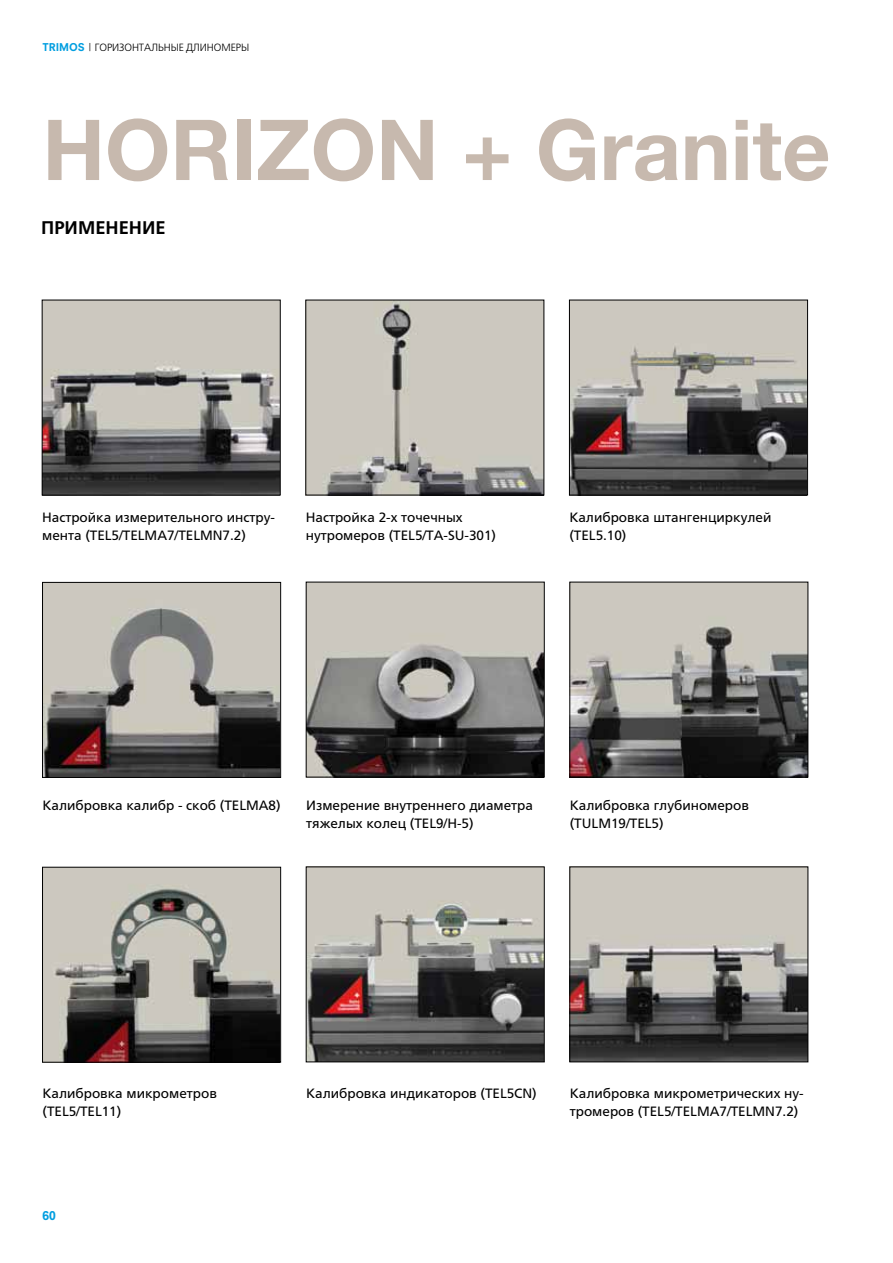
<style>
.page{position:relative;width:893px;height:1263px;background:#fff}
.page>*{position:absolute;margin:0;border:0;box-sizing:border-box;transform-origin:0 0}
.t1{font:700 84.15px "Helvetica Neue";color:#c7b9ae}
.t2{font:700 18.3px "Frutiger LTCYR";color:#000}
.t3{font:13.5px/18px "Frutiger LTCYR";color:#000}
.t4{font:800 12px "Neuzeit S";color:#009ee0}
.t5{font:300 10.5px "Frutiger LTCYR";letter-spacing:-.005em;color:#000}
.s1{font-family:"Neuzeit S";font-weight:800;color:#009ee0}
.s2{font-family:"Neuzeit S";font-weight:400}
</style>
<div class="page">
<img style="left:44px;top:302px;width:235px;height:191px">
<div style="left:42px;top:300px;width:239px;height:195px;border:1px solid #000"></div>
<img style="left:44px;top:584px;width:235px;height:192px">
<div style="left:42px;top:582px;width:239px;height:196px;border:1px solid #000"></div>
<img style="left:44px;top:869px;width:235px;height:191px">
<div style="left:42px;top:867px;width:239px;height:195px;border:1px solid #000"></div>
<img style="left:307px;top:302px;width:235px;height:191px">
<div style="left:305px;top:300px;width:239px;height:195px;border:1px solid #000"></div>
<img style="left:308px;top:584px;width:235px;height:191px">
<div style="left:306px;top:582px;width:239px;height:195px;border:1px solid #000"></div>
<img style="left:308px;top:868px;width:235px;height:192px">
<div style="left:306px;top:866px;width:239px;height:196px;border:1px solid #000"></div>
<img style="left:571px;top:302px;width:235px;height:191px">
<div style="left:569px;top:300px;width:239px;height:195px;border:1px solid #000"></div>
<img style="left:571px;top:584px;width:235px;height:191px">
<div style="left:569px;top:582px;width:239px;height:195px;border:1px solid #000"></div>
<img style="left:571px;top:868px;width:235px;height:192px">
<div style="left:569px;top:866px;width:239px;height:196px;border:1px solid #000"></div>
<p class="t5" style="left:43px;top:42px;width:208px"><span class="s1">TRIMOS</span> <span class="s2">|</span> ГОРИЗОНТАЛЬНЫЕ ДЛИНОМЕРЫ</p>
<h1 class="t1" style="left:43px;top:98px;width:789px">HORIZON + Granite</h1>
<h2 class="t2" style="left:41px;top:218px;width:126px">ПРИМЕНЕНИЕ</h2>
<p class="t3" style="left:42px;top:508px;width:234px">Настройка измерительного инстру&shy;мента (TEL5/TELMA7/TELMN7.2)</p>
<p class="t3" style="left:306px;top:508px;width:192px">Настройка 2-х точечных нутромеров (TEL5/TA-SU-301)</p>
<p class="t3" style="left:569px;top:508px;width:203px">Калибровка штангенциркулей (TEL5.10)</p>
<p class="t3" style="left:43px;top:796px;width:240px">Калибровка калибр - скоб (TELMA8)</p>
<p class="t3" style="left:306px;top:796px;width:228px">Измерение внутреннего диаметра тяжелых колец (TEL9/H-5)</p>
<p class="t3" style="left:570px;top:796px;width:181px">Калибровка глубиномеров (TULM19/TEL5)</p>
<p class="t3" style="left:43px;top:1084px;width:176px">Калибровка микрометров (TEL5/TEL11)</p>
<p class="t4" style="left:43px;top:1209px;width:15px">60</p>
<p class="t3" style="left:306px;top:1084px;width:232px">Калибровка индикаторов (TEL5CN)</p>
<p class="t3" style="left:570px;top:1084px;width:235px">Калибровка микрометрических ну&shy;тромеров (TEL5/TELMA7/TELMN7.2)</p>
</div>
